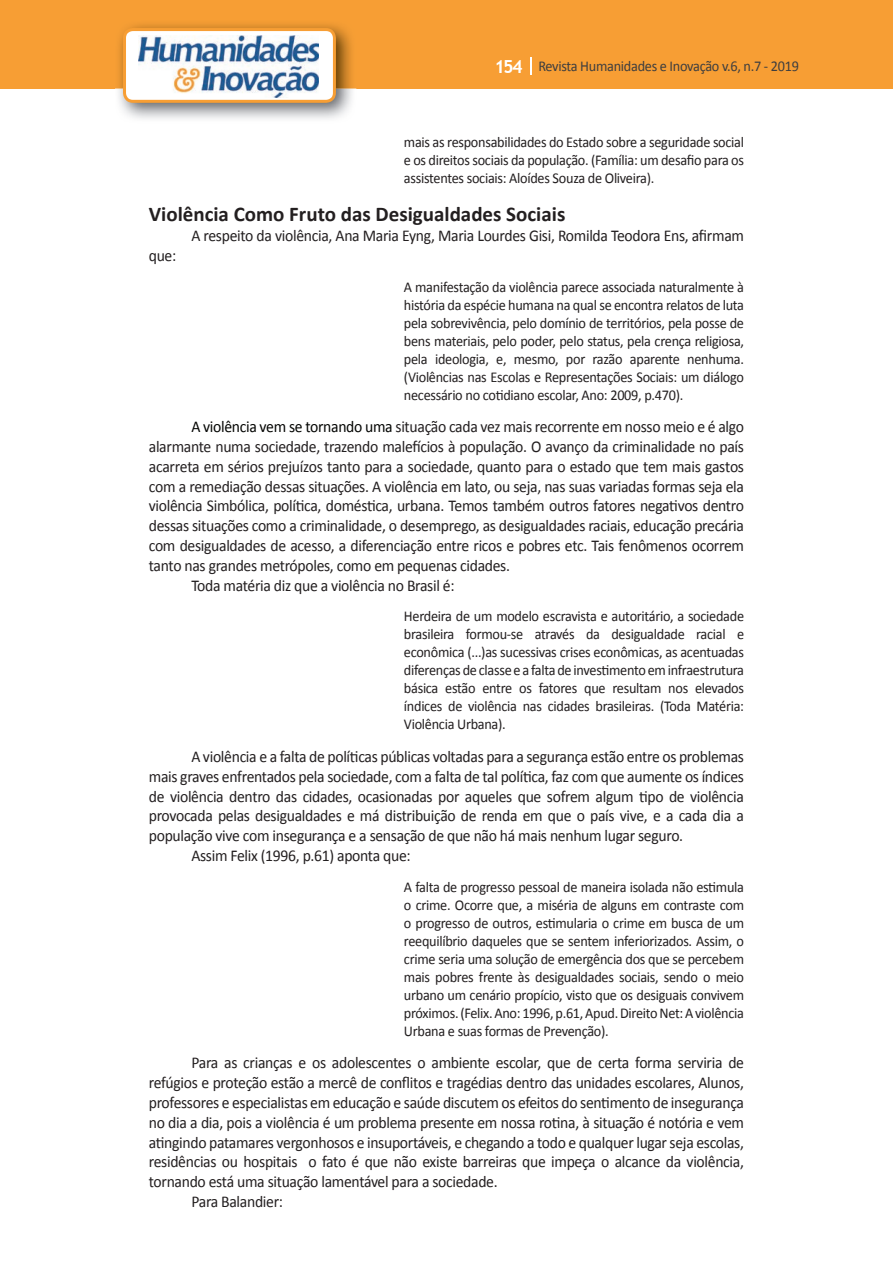
<style>
.page{position:relative;width:893px;height:1263px;background:#fff}
.page>*{position:absolute;margin:0;border:0;box-sizing:border-box;transform-origin:0 0}
.t1{font:700 21px "Calibri";color:#231f20}
.t2{font:16.5px "Calibri";letter-spacing:-.02em;color:#231f20;scale:.95 1}
.t3{font:15px/18px "Calibri";letter-spacing:-.02em;color:#231f20;text-align:justify;scale:.95 1}
.t4{font:15px "Calibri";letter-spacing:-.02em;color:#3e3e3f;scale:.95 1}
.s1{font-family:"Trebuchet MS";font-weight:700;font-size:18px;color:#fff}
.s2{color:#040503}
</style>
<div class="page">
<div style="left:0;top:0;width:893px;height:88px;background:#f79e34"></div>
<svg style="left:530px;top:57px;width:2px;height:18px"></svg>
<img style="left:115px;top:24px;width:241px;height:95px">
<svg style="left:123px;top:28px;width:213px;height:75px"></svg>
<p class="t4" style="left:495px;top:57px;width:322px"><span class="s1">154</span> Revista Humanidades e Inovação v.6, n.7 - 2019</p>
<p class="t3" style="left:404px;top:133px;width:359px">mais as responsabilidades do Estado sobre a seguridade social e os direitos sociais da população. (Família: um desafio para os assistentes sociais: Aloídes Souza de Oliveira).</p>
<p class="t1" style="left:149px;top:201px;width:418px">Violência Como Fruto das Desigualdades Sociais</p>
<p class="t2" style="left:191px;top:225px;width:583px">A respeito da violência, Ana Maria Eyng, Maria Lourdes Gisi, Romilda Teodora Ens, afirmam</p>
<p class="t2" style="left:149px;top:245px;width:30px">que:</p>
<p class="t3" style="left:404px;top:278px;width:360px">A manifestação da violência parece associada naturalmente à história da espécie humana na qual se encontra relatos de luta pela sobrevivência, pelo domínio de territórios, pela posse de bens materiais, pelo poder, pelo status, pela crença religiosa, pela ideologia, e, mesmo, por razão aparente nenhuma. (Violências nas Escolas e Representações Sociais: um diálogo necessário no cotidiano escolar, Ano: 2009, p.470).</p>
<p class="t2" style="left:191px;top:416px;width:583px"><span class="s2">A violência vem se tornando uma</span> situação cada vez mais recorrente em nosso meio e é algo</p>
<p class="t2" style="left:149px;top:436px;width:628px">alarmante numa sociedade, trazendo malefícios à população. O avanço da criminalidade no país</p>
<p class="t2" style="left:149px;top:456px;width:628px">acarreta em sérios prejuízos tanto para a sociedade, quanto para o estado que tem mais gastos</p>
<p class="t2" style="left:149px;top:476px;width:628px">com a remediação dessas situações. A violência em lato, ou seja, nas suas variadas formas seja ela</p>
<p class="t2" style="left:149px;top:495px;width:628px">violência Simbólica, política, doméstica, urbana. Temos também outros fatores negativos dentro</p>
<p class="t2" style="left:149px;top:515px;width:628px">dessas situações como a criminalidade, o desemprego, as desigualdades raciais, educação precária</p>
<p class="t2" style="left:149px;top:535px;width:628px">com desigualdades de acesso, a diferenciação entre ricos e pobres etc. Tais fenômenos ocorrem</p>
<p class="t2" style="left:149px;top:555px;width:382px">tanto nas grandes metrópoles, como em pequenas cidades.</p>
<p class="t2" style="left:191px;top:575px;width:279px">Toda matéria diz que a violência no Brasil é:</p>
<p class="t3" style="left:404px;top:607px;width:360px">Herdeira de um modelo escravista e autoritário, a sociedade brasileira formou-se através da desigualdade racial e econômica (...)as sucessivas crises econômicas, as acentuadas diferenças de classe e a falta de investimento em infraestrutura básica estão entre os fatores que resultam nos elevados índices de violência nas cidades brasileiras. (Toda Matéria:<br>Violência Urbana).</p>
<p class="t2" style="left:191px;top:746px;width:583px">A violência e a falta de políticas públicas voltadas para a segurança estão entre os problemas</p>
<p class="t2" style="left:149px;top:766px;width:628px">mais graves enfrentados pela sociedade, com a falta de tal política, faz com que aumente os índices</p>
<p class="t2" style="left:149px;top:786px;width:628px">de violência dentro das cidades, ocasionadas por aqueles que sofrem algum tipo de violência</p>
<p class="t2" style="left:149px;top:805px;width:628px">provocada pelas desigualdades e má distribuição de renda em que o país vive, e a cada dia a</p>
<p class="t2" style="left:149px;top:825px;width:564px">população vive com insegurança e a sensação de que não há mais nenhum lugar seguro.</p>
<p class="t2" style="left:191px;top:845px;width:232px">Assim Felix (1996, p.61) aponta que:</p>
<p class="t3" style="left:404px;top:878px;width:360px">A falta de progresso pessoal de maneira isolada não estimula o crime. Ocorre que, a miséria de alguns em contraste com o progresso de outros, estimularia o crime em busca de um reequilíbrio daqueles que se sentem inferiorizados. Assim, o crime seria uma solução de emergência dos que se percebem mais pobres frente às desigualdades sociais, sendo o meio urbano um cenário propício, visto que os desiguais convivem próximos. (Felix. Ano: 1996, p.61, Apud. Direito Net: A violência Urbana e suas formas de Prevenção).</p>
<p class="t2" style="left:191px;top:1052px;width:583px">Para as crianças e os adolescentes o ambiente escolar, que de certa forma serviria de</p>
<p class="t2" style="left:149px;top:1072px;width:628px">refúgios e proteção estão a mercê de conflitos e tragédias dentro das unidades escolares, Alunos,</p>
<p class="t2" style="left:149px;top:1092px;width:628px">professores e especialistas em educação e saúde discutem os efeitos do sentimento de insegurança</p>
<p class="t2" style="left:149px;top:1112px;width:628px">no dia a dia, pois a violência é um problema presente em nossa rotina, à situação é notória e vem</p>
<p class="t2" style="left:149px;top:1131px;width:628px">atingindo patamares vergonhosos e insuportáveis, e chegando a todo e qualquer lugar seja escolas,</p>
<p class="t2" style="left:149px;top:1151px;width:628px">residências ou hospitais o fato é que não existe barreiras que impeça o alcance da violência,</p>
<p class="t2" style="left:149px;top:1171px;width:369px">tornando está uma situação lamentável para a sociedade.</p>
<p class="t2" style="left:191px;top:1191px;width:98px">Para Balandier:</p>
</div>
